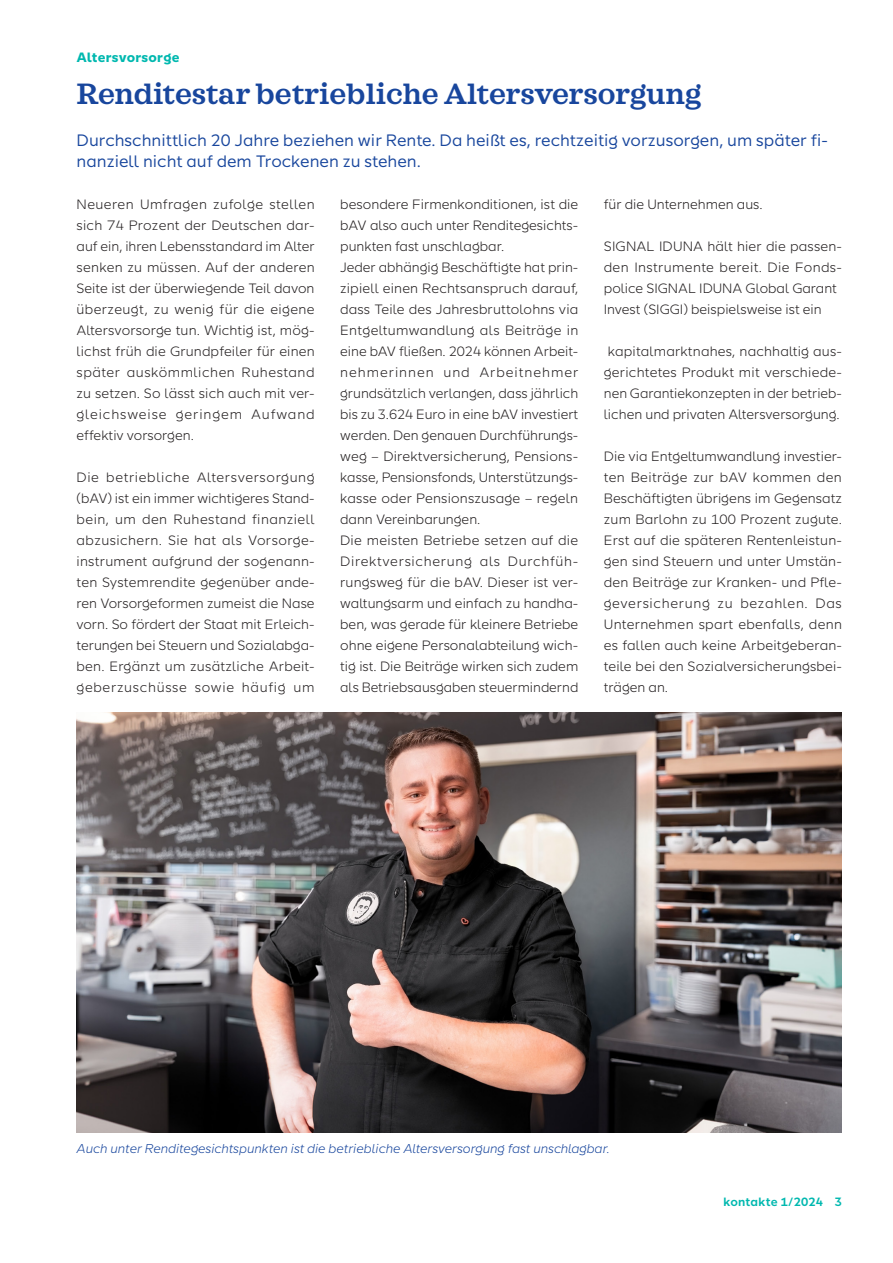
<style>
.page{position:relative;width:893px;height:1263px;background:#fff}
.page>*{position:absolute;margin:0;border:0;box-sizing:border-box;transform-origin:0 0}
.t1{font:600 30px "SI Serif";color:#18469d}
.t2{font:16.5px/21px "SI Sans";color:#18469d}
.Copy_ohneEinzug{font:300 13.5px/21px "SI Sans";color:#231f20;text-align:justify}
.Headline_9pt{font:700 13.5px "SI Sans";letter-spacing:.015em;color:#00b8af}
.t3{font:italic 300 12.75px "SI Sans";color:#18469d}
.Seitenzahl{font:600 12px "SI Sans";letter-spacing:.01em;color:#00b8af}
</style>
<div class="page">
<img style="left:77px;top:713px;width:765px;height:420px">
<p class="Headline_9pt" style="left:77px;top:47px;width:104px">Altersvorsorge</p>
<p class="t1" style="left:77px;top:75px;width:626px">Renditestar betriebliche Altersversorgung</p>
<p class="t2" style="left:77px;top:128px;width:753px">Durchschnittlich 20 Jahre beziehen wir Rente. Da heißt es, rechtzeitig vorzusorgen, um später fi&shy;nanziell nicht auf dem Trockenen zu stehen.</p>
<p class="Copy_ohneEinzug" style="left:77px;top:192px;width:240px">Neueren Umfragen zufolge stellen sich 74 Prozent der Deutschen dar&shy;auf ein, ihren Lebensstandard im Alter senken zu müssen. Auf der anderen Seite ist der überwiegende Teil davon überzeugt, zu wenig für die eigene Altersvorsorge tun. Wichtig ist, mög&shy;lichst früh die Grundpfeiler für einen später auskömmlichen Ruhestand zu setzen. So lässt sich auch mit ver&shy;gleichsweise geringem Aufwand effektiv vorsorgen.</p>
<p class="Copy_ohneEinzug" style="left:77px;top:465px;width:240px">Die betriebliche Altersversorgung (bAV) ist ein immer wichtigeres Stand&shy;bein, um den Ruhestand finanziell abzusichern. Sie hat als Vorsorge&shy;instrument aufgrund der sogenann&shy;ten Systemrendite gegenüber ande&shy;ren Vorsorgeformen zumeist die Nase vorn. So fördert der Staat mit Erleich&shy;terungen bei Steuern und Sozialabga&shy;ben. Ergänzt um zusätzliche Arbeit&shy;geberzuschüsse sowie häufig um</p>
<p class="Copy_ohneEinzug" style="left:340px;top:192px;width:240px">besondere Firmenkonditionen, ist die bAV also auch unter Renditegesichts&shy;punkten fast unschlagbar.</p>
<p class="Copy_ohneEinzug" style="left:340px;top:255px;width:240px">Jeder abhängig Beschäftigte hat prin&shy;zipiell einen Rechtsanspruch darauf, dass Teile des Jahresbruttolohns via Entgeltumwandlung als Beiträge in eine bAV fließen. 2024 können Arbeit&shy;nehmerinnen und Arbeitnehmer grundsätzlich verlangen, dass jährlich bis zu 3.624 Euro in eine bAV investiert werden. Den genauen Durchführungs&shy;weg – Direktversicherung, Pensions&shy;kasse, Pensionsfonds, Unterstützungs&shy;kasse oder Pensionszusage – regeln dann Vereinbarungen.</p>
<p class="Copy_ohneEinzug" style="left:340px;top:528px;width:240px">Die meisten Betriebe setzen auf die Direktversicherung als Durchfüh&shy;rungsweg für die bAV. Dieser ist ver&shy;waltungsarm und einfach zu handha&shy;ben, was gerade für kleinere Betriebe ohne eigene Personalabteilung wich&shy;tig ist. Die Beiträge wirken sich zudem als Betriebsausgaben steuermindernd</p>
<p class="Copy_ohneEinzug" style="left:604px;top:192px;width:160px">für die Unternehmen aus.</p>
<p class="Copy_ohneEinzug" style="left:604px;top:234px;width:240px">SIGNAL IDUNA hält hier die passen&shy;den Instrumente bereit. Die Fonds&shy;police SIGNAL IDUNA Global Garant</p>
<p class="Copy_ohneEinzug" style="left:604px;top:297px;width:219px">Invest (SIGGI) beispielsweise ist ein</p>
<p class="Copy_ohneEinzug" style="left:604px;top:339px;width:240px">kapitalmarktnahes, nachhaltig aus&shy;gerichtetes Produkt mit verschiede&shy;nen Garantiekonzepten in der betrieb&shy;lichen und privaten Altersversorgung.</p>
<p class="Copy_ohneEinzug" style="left:604px;top:444px;width:240px">Die via Entgeltumwandlung investier&shy;ten Beiträge zur bAV kommen den Beschäftigten übrigens im Gegensatz zum Barlohn zu 100 Prozent zugute.<br>Erst auf die späteren Rentenleistun&shy;gen sind Steuern und unter Umstän&shy;den Beiträge zur Kranken- und Pfle&shy;geversicherung zu bezahlen. Das Unternehmen spart ebenfalls, denn es fallen auch keine Arbeitgeberan&shy;teile bei den Sozialversicherungsbei&shy;trägen an.</p>
<p class="t3" style="left:77px;top:1140px;width:535px">Auch unter Renditegesichtspunkten ist die betriebliche Altersversorgung fast unschlagbar.</p>
<p class="Seitenzahl" style="left:724px;top:1193px;width:120px">kontakte 1/2024 3</p>
</div>
